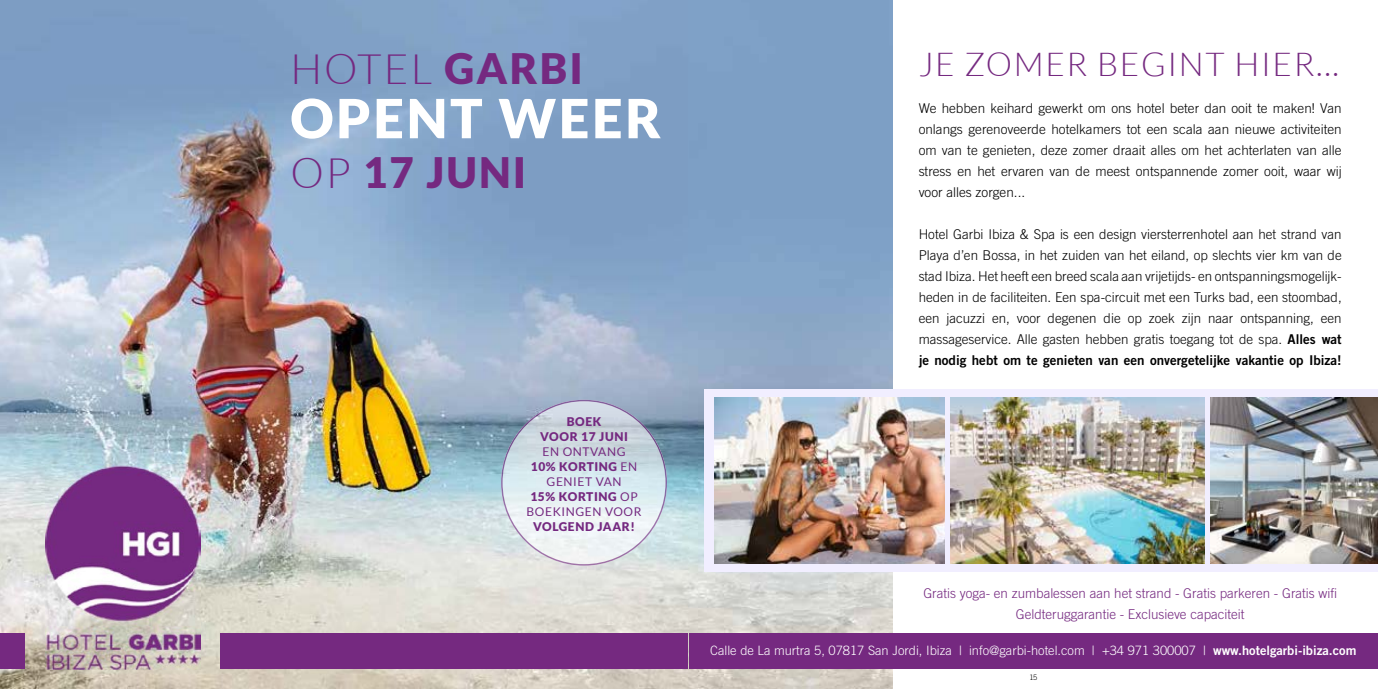
<style>
.page{position:relative;width:1378px;height:689px;background:#fff}
.page>*{position:absolute;margin:0;border:0;box-sizing:border-box;transform-origin:0 0}
.t1{font:900 54px "Lato";letter-spacing:.05em;color:#fff}
.t2{font:300 42px "Lato";letter-spacing:.05em;color:#752980}
.t3{font:900 42px "Lato";letter-spacing:.05em;color:#752980}
.t4{font:300 33px "Lato";letter-spacing:.05em;color:#752980}
.t5{font:300 13.5px/21px "Trade Gothic LT Std";color:#000;text-align:justify}
.t6{font:300 13.5px/21px "Trade Gothic LT Std";color:#752980;text-align:center}
.t7{font:13.5px "Trade Gothic LT Std Bd 2";color:#000}
.t8{font:300 12.9px "Trade Gothic LT Std";color:#fff}
.t9{font:12px/15px "Lato";letter-spacing:.05em;color:#752980;text-align:center}
.t10{font:900 12px/15px "Lato";letter-spacing:.05em;color:#752980;text-align:center}
.t11{font:300 7.5px "Trade Gothic LT Std";color:#000}
.s1{font-weight:900}
.s2{font-weight:300}
.s3{font-family:"Trade Gothic LT Std Bd 2";font-weight:400}
</style>
<div class="page">
<img style="left:0;top:0;width:892px;height:689px">
<img style="left:46px;top:465px;width:154px;height:205px">
<div style="left:220px;top:634px;width:469px;height:35px;background:#752980"></div>
<div style="left:0;top:634px;width:24px;height:35px;background:#752980"></div>
<img style="left:501px;top:400px;width:166px;height:166px">
<div style="left:704px;top:389px;width:674px;height:183px;background:#f1eeff"></div>
<div style="left:689px;top:634px;width:689px;height:35px;background:#752980"></div>
<img style="left:715px;top:398px;width:229px;height:165px">
<img style="left:950px;top:398px;width:254px;height:165px">
<img style="left:1210px;top:398px;width:168px;height:165px">
<h2 class="t2" style="left:290px;top:47px;width:294px">HOTEL <span class="s1">GARBI</span></h2>
<h1 class="t1" style="left:290px;top:87px;width:372px">OPENT WEER</h1>
<h2 class="t3" style="left:290px;top:148px;width:237px"><span class="s2">OP</span> 17 JUNI</h2>
<p class="t10" style="left:540px;top:413px;width:89px">BOEK<br>VOOR 17 JUNI</p>
<p class="t9" style="left:526px;top:444px;width:116px">EN ONTVANG<br><span class="s1">10% KORTING</span> EN<br>GENIET VAN<br><span class="s1">15% KORTING</span> OP<br>BOEKINGEN VOOR</p>
<p class="t10" style="left:533px;top:518px;width:103px">VOLGEND JAAR!</p>
<h3 class="t4" style="left:918px;top:46px;width:422px">JE ZOMER BEGINT HIER...</h3>
<p class="t5" style="left:918px;top:98px;width:424px">We hebben keihard gewerkt om ons hotel beter dan ooit te maken! Van onlangs gerenoveerde hotelkamers tot een scala aan nieuwe activiteiten om van te genieten, deze zomer draait alles om het achterlaten van alle stress en het ervaren van de meest ontspannende zomer ooit, waar wij voor alles zorgen...</p>
<p class="t5" style="left:918px;top:224px;width:425px">Hotel Garbi Ibiza &amp; Spa is een design viersterrenhotel aan het strand van Playa d’en Bossa, in het zuiden van het eiland, op slechts vier km van de stad Ibiza. Het heeft een breed scala aan vrijetijds- en ontspanningsmogelijk&shy;heden in de faciliteiten. Een spa-circuit met een Turks bad, een stoombad, een jacuzzi en, voor degenen die op zoek zijn naar ontspanning, een massageservice. Alle gasten hebben gratis toegang tot de spa. <span class="s3">Alles wat</span></p>
<p class="t7" style="left:918px;top:352px;width:424px">je nodig hebt om te genieten van een onvergetelijke vakantie op Ibiza!</p>
<p class="t6" style="left:923px;top:583px;width:415px">Gratis yoga- en zumbalessen aan het strand - Gratis parkeren - Gratis wifi<br>Geldteruggarantie - Exclusieve capaciteit</p>
<p class="t8" style="left:710px;top:642px;width:648px">Calle de La murtra 5, 07817 San Jordi, Ibiza | info@garbi-hotel.com | +34 971 300007 | <span class="s3">www.hotelgarbi-ibiza.com</span></p>
<p class="t11" style="left:1029px;top:672px;width:9px">15</p>
</div>
